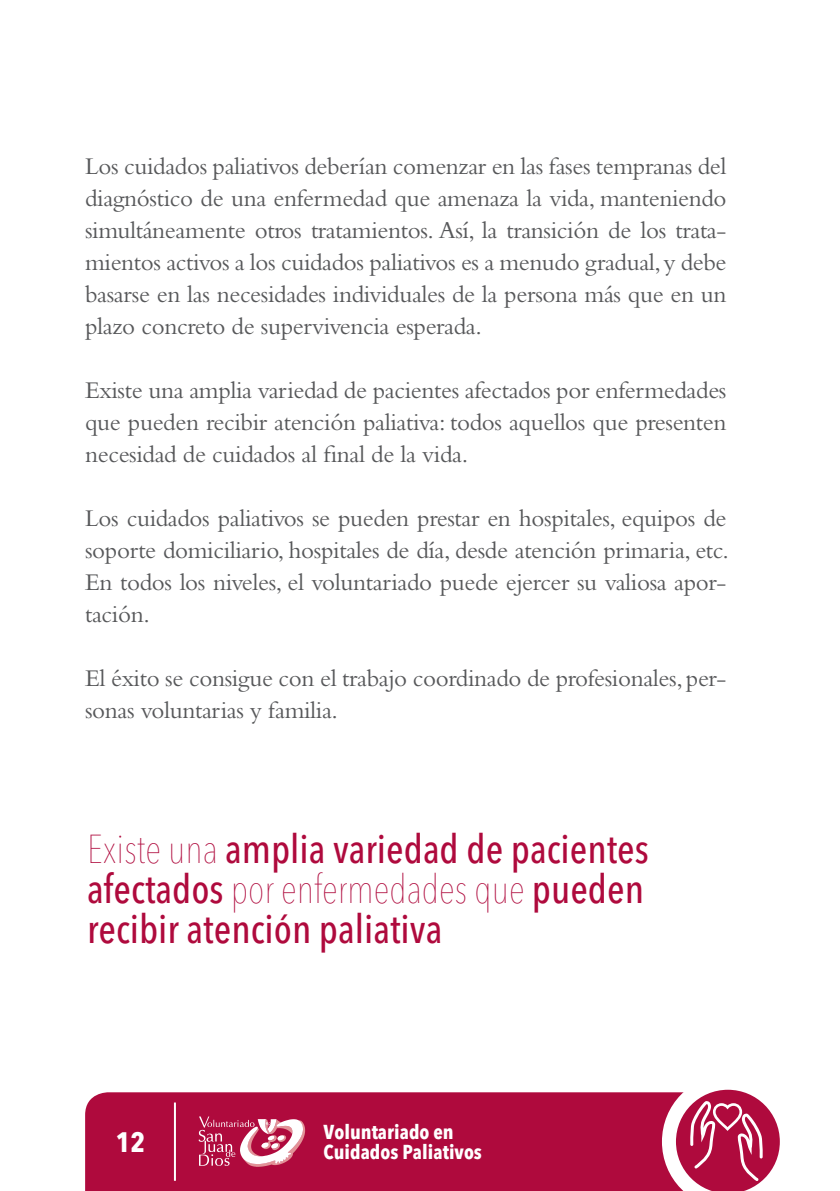
<style>
.page{position:relative;width:840px;height:1191px;background:#fff}
.page>*{position:absolute;margin:0;border:0;box-sizing:border-box;transform-origin:0 0}
.SUMARIO{font:500 condensed 40px/40px "Avenir Next LT Pro";color:#af0a3d}
.t1{font:700 condensed 27.8px "Avenir Next LT Pro";color:#fff}
.TEXTO{font:25px/32px "Bembo Std";letter-spacing:-.015em;color:#57585a;text-align:justify}
.t2{font:700 condensed 20px "Avenir Next LT Pro";color:#fff}
.s1{font-weight:200}
</style>
<div class="page">
<div style="left:85px;top:1092px;width:576px;height:99px;background:#af0a3d"></div>
<svg style="left:198px;top:1116px;width:107px;height:50px"></svg>
<hr style="left:174px;top:1102px;width:2px;height:78px;background:#fff">
<svg style="left:661px;top:1089px;width:119px;height:102px"></svg>
<p class="TEXTO" style="left:85px;top:149px;width:642px">Los cuidados paliativos deberían comenzar en las fases tempranas del diagnóstico de una enfermedad que amenaza la vida, manteniendo simultáneamente otros tratamientos. Así, la transición de los trata&shy;mientos activos a los cuidados paliativos es a menudo gradual, y debe basarse en las necesidades individuales de la persona más que en un plazo concreto de supervivencia esperada.</p>
<p class="TEXTO" style="left:85px;top:373px;width:642px">Existe una amplia variedad de pacientes afectados por enfermedades que pueden recibir atención paliativa: todos aquellos que presenten necesidad de cuidados al final de la vida.</p>
<p class="TEXTO" style="left:85px;top:501px;width:645px">Los cuidados paliativos se pueden prestar en hospitales, equipos de soporte domiciliario, hospitales de día, desde atención primaria, etc.<br>En todos los niveles, el voluntariado puede ejercer su valiosa apor&shy;tación.</p>
<p class="TEXTO" style="left:85px;top:661px;width:642px">El éxito se consigue con el trabajo coordinado de profesionales, per&shy;sonas voluntarias y familia.</p>
<p class="SUMARIO" style="left:87px;top:828px;width:563px"><span class="s1">Existe una</span> amplia variedad de pacientes afectados <span class="s1">por enfermedades que</span> pueden recibir atención paliativa</p>
<p class="t1" style="left:116px;top:1125px;width:31px">12</p>
<p class="t2" style="left:323px;top:1120px;width:132px">Voluntariado en</p>
<p class="t2" style="left:323px;top:1140px;width:160px">Cuidados Paliativos</p>
</div>
